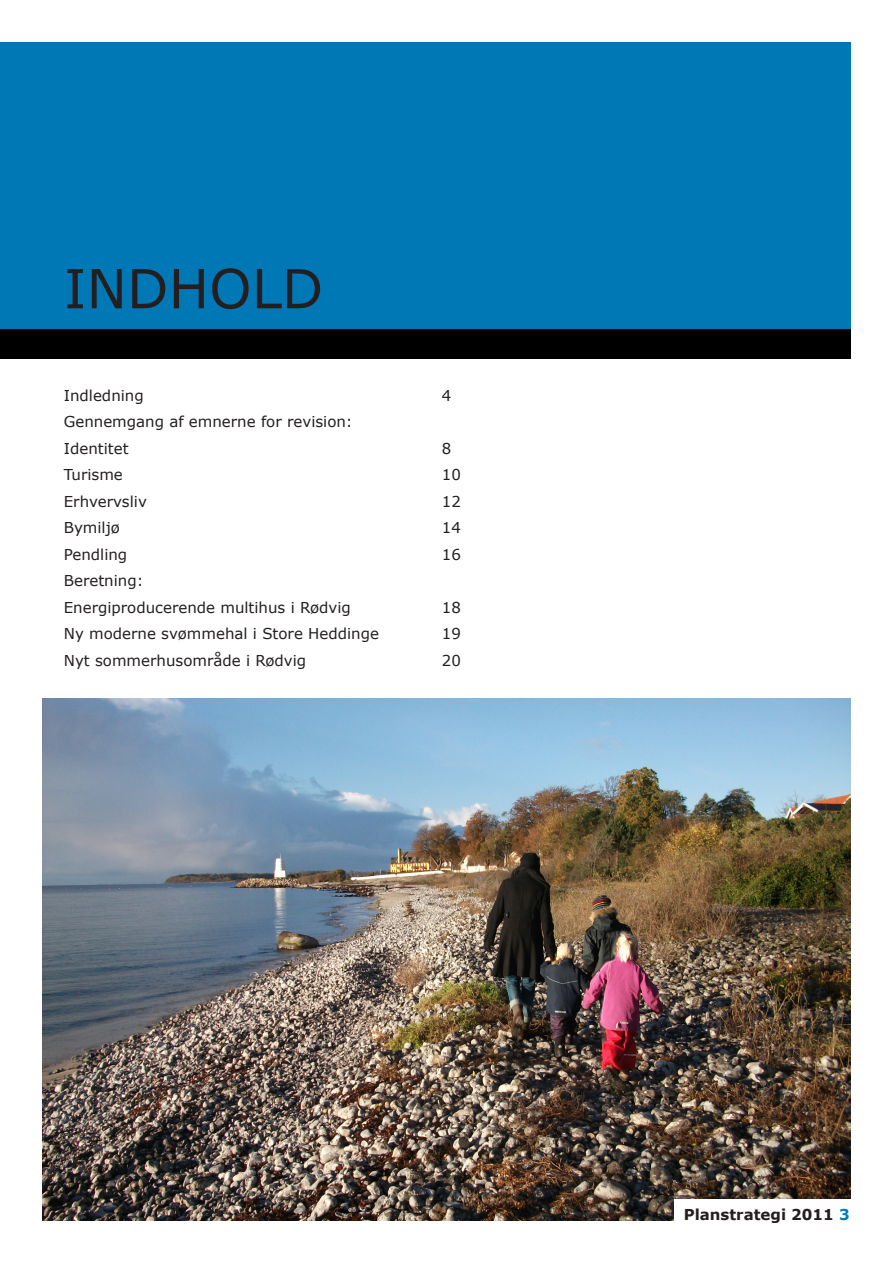
<style>
.page{position:relative;width:893px;height:1263px;background:#fff}
.page>*{position:absolute;margin:0;border:0;box-sizing:border-box;transform-origin:0 0}
.t1{font:54px "Verdana";color:#231f20}
.Broedtekst{font:15px "Verdana";color:#231f20}
.t2{font:700 15px "Verdana";color:#231f20}
.s1{color:#007dbb}
</style>
<div class="page">
<img style="left:43px;top:699px;width:807px;height:521px">
<div style="left:0;top:43px;width:850px;height:287px;background:#0078b6"></div>
<div style="left:0;top:330px;width:850px;height:29px;background:#000"></div>
<div style="left:674px;top:1199px;width:185px;height:30px;background:#fff"></div>
<p class="t1" style="left:64px;top:252px;width:261px">INDHOLD</p>
<p class="Broedtekst" style="left:64px;top:385px;width:81px">Indledning</p>
<p class="Broedtekst" style="left:442px;top:385px;width:11px">4</p>
<p class="Broedtekst" style="left:64px;top:411px;width:290px">Gennemgang af emnerne for revision:</p>
<p class="Broedtekst" style="left:64px;top:438px;width:66px">Identitet</p>
<p class="Broedtekst" style="left:442px;top:438px;width:11px">8</p>
<p class="Broedtekst" style="left:64px;top:464px;width:61px">Turisme</p>
<p class="Broedtekst" style="left:442px;top:464px;width:21px">10</p>
<p class="Broedtekst" style="left:64px;top:491px;width:85px">Erhvervsliv</p>
<p class="Broedtekst" style="left:442px;top:491px;width:21px">12</p>
<p class="Broedtekst" style="left:64px;top:517px;width:58px">Bymiljø</p>
<p class="Broedtekst" style="left:442px;top:517px;width:21px">14</p>
<p class="Broedtekst" style="left:64px;top:544px;width:65px">Pendling</p>
<p class="Broedtekst" style="left:442px;top:544px;width:21px">16</p>
<p class="Broedtekst" style="left:64px;top:570px;width:81px">Beretning:</p>
<p class="Broedtekst" style="left:64px;top:597px;width:289px">Energiproducerende multihus i Rødvig</p>
<p class="Broedtekst" style="left:442px;top:597px;width:21px">18</p>
<p class="Broedtekst" style="left:64px;top:623px;width:317px">Ny moderne svømmehal i Store Heddinge</p>
<p class="Broedtekst" style="left:442px;top:623px;width:21px">19</p>
<p class="Broedtekst" style="left:64px;top:650px;width:244px">Nyt sommerhusområde i Rødvig</p>
<p class="Broedtekst" style="left:442px;top:650px;width:21px">20</p>
<p class="t2" style="left:684px;top:1204px;width:168px">Planstrategi 2011 <span class="s1">3</span></p>
</div>
